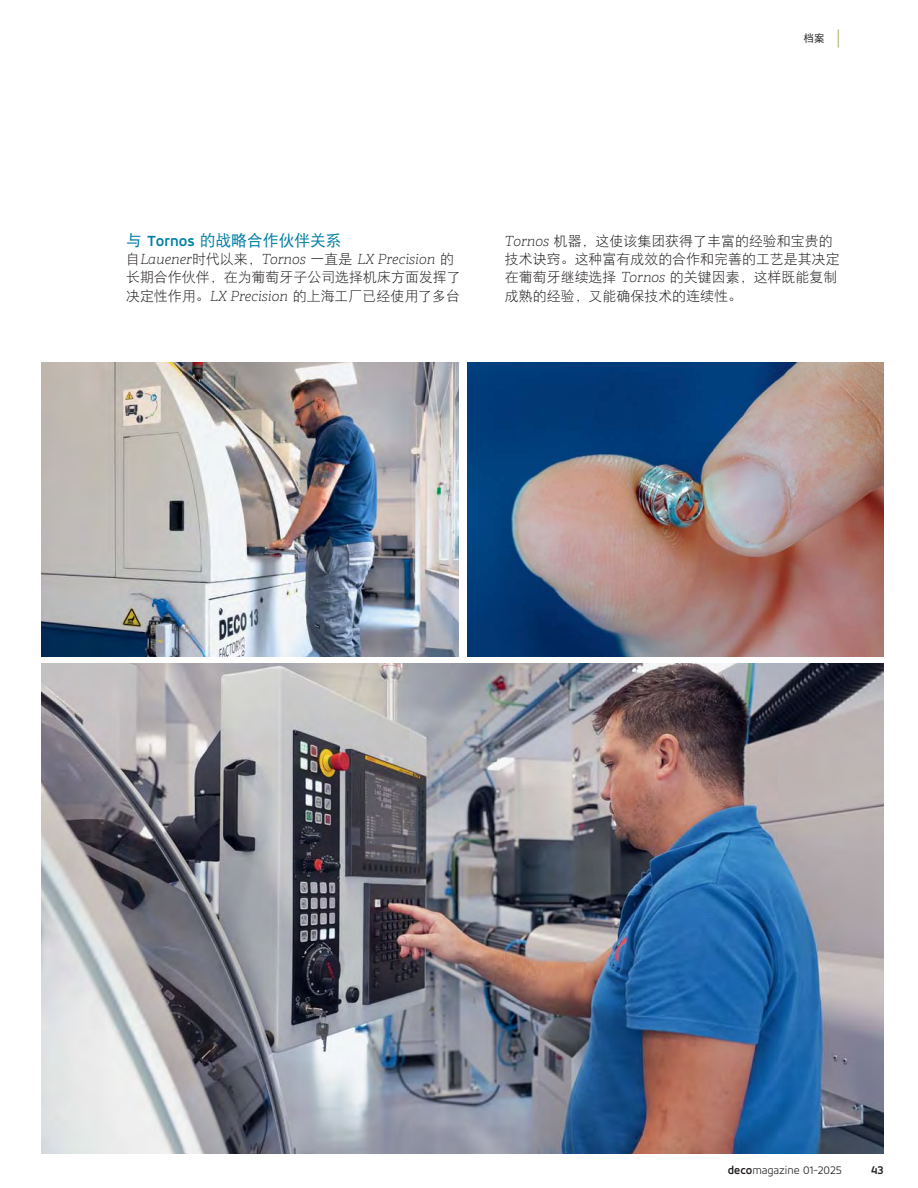
<style>
.page{position:relative;width:918px;height:1188px;background:#fff}
.page>*{position:absolute;margin:0;border:0;box-sizing:border-box;transform-origin:0 0}
.t1{font:15.75px "DFP Hei W5 G Bpc EUC H";color:#007fa4}
.t2{font:13.95px/18.1px "DFP Hei W3 G Bpc EUC H";color:#231f20}
.t3{font:italic 100 13.95px "Adelle";color:#231f20}
.t4{font:300 12px "Tornos Accord Alt";color:#231f20}
.t5{font:700 12px "Tornos Accord Alt";color:#231f20}
.t6{font:10.5px "DFP Hei W5 G Bpc EUC H";color:#231f20}
.s1{font-family:"DIN Pro";font-weight:300;font-size:21px;color:#aaa869}
.s2{font-family:"Tornos Accord Alt";font-weight:700}
.s3{font-family:"DFP Hei W3 G Bpc EUC H";font-weight:400;font-style:normal}
.s4{font-family:"Adelle";font-weight:100;font-style:italic}
.s5{font-weight:700}
</style>
<div class="page">
<img style="left:42px;top:363px;width:417px;height:293px">
<img style="left:467px;top:363px;width:417px;height:293px">
<img style="left:42px;top:664px;width:842px;height:490px">
<p class="t6" style="left:804px;top:34px;width:39px">档案 <span class="s1">|</span></p>
<p class="t1" style="left:126px;top:234px;width:217px">与 <span class="s2">Tornos</span> 的战略合作伙伴关系</p>
<p class="t3" style="left:126px;top:254px;width:329px"><span class="s3">自</span>Lauener<span class="s3">时代以来，</span>Tornos <span class="s3">一直是</span> LX Precision <span class="s3">的</span></p>
<p class="t2" style="left:126px;top:270px;width:336px">长期合作伙伴，在为葡萄牙子公司选择机床方面发挥了决定性作用。<span class="s4">LX Precision</span> 的上海工厂已经使用了多台</p>
<p class="t2" style="left:505px;top:234px;width:336px"><span class="s4">Tornos</span> 机器，这使该集团获得了丰富的经验和宝贵的技术诀窍。这种富有成效的合作和完善的工艺是其决定在葡萄牙继续选择 <span class="s4">Tornos</span> 的关键因素，这样既能复制成熟的经验，又能确保技术的连续性。</p>
<p class="t4" style="left:728px;top:1166px;width:115px"><span class="s5">deco</span>magazine 01-2025</p>
<p class="t5" style="left:871px;top:1165px;width:14px">43</p>
</div>
